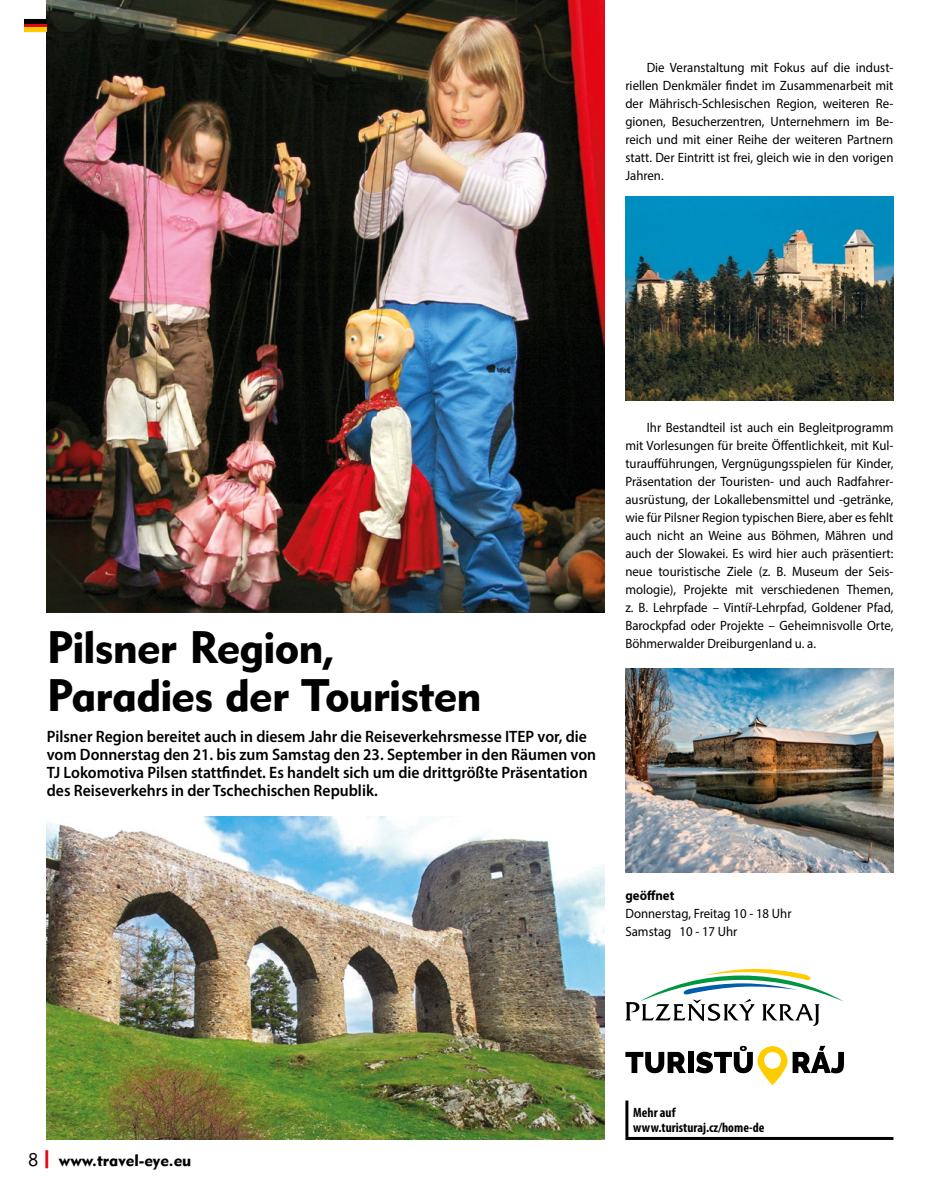
<style>
.page{position:relative;width:936px;height:1191px;background:#fff}
.page>*{position:absolute;margin:0;border:0;box-sizing:border-box;transform-origin:0 0}
._3-titulek_30{font:900 45px/48px "Geometric 415";letter-spacing:-.02em;color:#000}
._4-perex{font:600 16.5px/18px "Myriad Pro";color:#000;scale:.95 1}
.t1{font:900 16.5px "Geometric 415";color:#000}
._7-text{font:13.5px/18px "Myriad Pro";color:#000;text-align:justify;scale:.95 1}
._7-text_neodsazeny{font:13.5px "Myriad Pro";color:#000;scale:.95 1}
._9-kontakt{font:700 condensed 13.5px "Myriad Pro";color:#000}
._7-text_neodsazeny-2{font:700 13.5px "Myriad Pro";color:#000;scale:.95 1}
.s1{font-weight:300;font-size:18px}
.s2{font-size:18px;color:#e30613}
</style>
<div class="page">
<hr style="left:625px;top:1100px;width:3px;height:37px;background:#000">
<hr style="left:625px;top:1137px;width:268px;height:3px;background:#000">
<img style="left:625px;top:668px;width:268px;height:204px">
<img style="left:47px;top:0;width:557px;height:612px">
<img style="left:625px;top:197px;width:268px;height:204px">
<img style="left:47px;top:816px;width:557px;height:324px">
<svg style="left:625px;top:969px;width:218px;height:57px"></svg>
<svg style="left:625px;top:1052px;width:60px;height:21px"></svg>
<div style="left:687px;top:1052px;width:6px;height:21px;background:#000"></div>
<svg style="left:695px;top:1045px;width:148px;height:40px"></svg>
<svg style="left:25px;top:19px;width:22px;height:13px"></svg>
<p class="_7-text" style="left:625px;top:58px;width:284px;text-indent:21px">Die Veranstaltung mit Fokus auf die indust&shy;riellen Denkmäler findet im Zusammenarbeit mit der Mährisch-Schlesischen Region, weiteren Re&shy;gionen, Besucherzentren, Unternehmern im Be&shy;reich und mit einer Reihe der weiteren Partnern statt. Der Eintritt ist frei, gleich wie in den vorigen Jahren.</p>
<p class="_3-titulek_30" style="left:47px;top:622px;width:436px">Pilsner Region,<br>Paradies der Touristen</p>
<p class="_4-perex" style="left:47px;top:727px;width:580px">Pilsner Region bereitet auch in diesem Jahr die Reiseverkehrsmesse ITEP vor, die vom Donnerstag den 21. bis zum Samstag den 23. September in den Räumen von TJ Lokomotiva Pilsen stattfindet. Es handelt sich um die drittgrößte Präsentation des Reiseverkehrs in der Tschechischen Republik.</p>
<p class="_7-text" style="left:625px;top:418px;width:284px;text-indent:21px">Ihr Bestandteil ist auch ein Begleitprogramm mit Vorlesungen für breite Öffentlichkeit, mit Kul&shy;turaufführungen, Vergnügungsspielen für Kinder, Präsentation der Touristen- und auch Radfahrer&shy;ausrüstung, der Lokallebensmittel und -getränke, wie für Pilsner Region typischen Biere, aber es fehlt auch nicht an Weine aus Böhmen, Mähren und auch der Slowakei. Es wird hier auch präsentiert: neue touristische Ziele (z. B. Museum der Seis&shy;mologie), Projekte mit verschiedenen Themen, z. B. Lehrpfade – Vintíř-Lehrpfad, Goldener Pfad, Barockpfad oder Projekte – Geheimnisvolle Orte, Böhmerwalder Dreiburgenland u. a.</p>
<p class="_7-text_neodsazeny-2" style="left:625px;top:887px;width:53px">geöffnet</p>
<p class="_7-text_neodsazeny" style="left:625px;top:905px;width:176px">Donnerstag, Freitag 10 - 18 Uhr</p>
<p class="_7-text_neodsazeny" style="left:625px;top:923px;width:119px">Samstag 10 - 17 Uhr</p>
<p class="t1" style="left:28px;top:1150px;width:165px"><span class="s1">8</span><span class="s2">|</span> www.travel-eye.eu</p>
<p class="_9-kontakt" style="left:633px;top:1104px;width:44px">Mehr auf</p>
<p class="_9-kontakt" style="left:633px;top:1119px;width:133px">www.turisturaj.cz/home-‑de</p>
</div>
